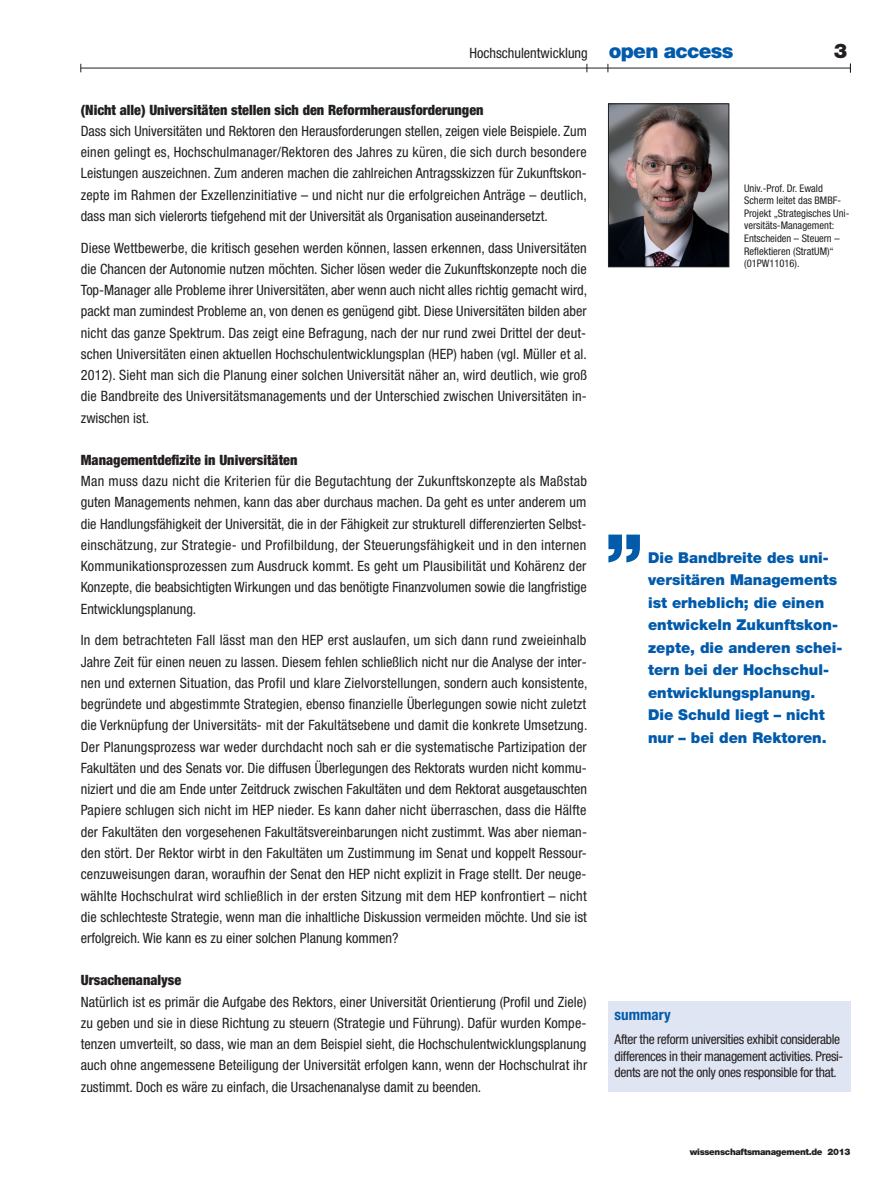
<style>
.page{position:relative;width:893px;height:1191px;background:#fff}
.page>*{position:absolute;margin:0;border:0;box-sizing:border-box;transform-origin:0 0}
.t1{font:900 73.5px "Helvetica Neue";color:#015aaa}
.t2{font:900 20.25px "Helvetica Neue";color:#231f20}
.t3{font:900 15px/22.5px "Helvetica Neue";color:#015aaa}
.t4{font:700 condensed 15px "Helvetica Neue";color:#015aaa}
.t5{font:condensed 14.25px/21.3px "Helvetica Neue";color:#231f20;text-align:justify}
.t6{font:900 condensed 14.25px "Helvetica Neue";color:#231f20}
.t7{font:condensed 13.5px/16.2px "Helvetica Neue";letter-spacing:-.025em;color:#231f20}
.t8{font:condensed 10.5px/12.6px "Helvetica Neue";color:#231f20}
.t9{font:900 9px "Helvetica Neue";letter-spacing:-.035em;color:#231f20}
.s1{font-weight:900;font-stretch:normal;font-size:20.25px;color:#015aaa}
</style>
<div class="page">
<hr style="left:81px;top:68px;width:769px;height:1px;background:#231f20">
<img style="left:610px;top:105px;width:117px;height:160px">
<div style="left:608px;top:103px;width:121px;height:164px;border:1px solid #231f20"></div>
<div style="left:608px;top:1001px;width:242px;height:91px;background:#e0e5f3"></div>
<p class="t5" style="left:469px;top:42px;width:266px">Hochschulentwicklung <span class="s1">open access</span></p>
<h2 class="t2" style="left:834px;top:39px;width:15px">3</h2>
<p class="t6" style="left:81px;top:101px;width:404px">(Nicht alle) Universitäten stellen sich den Reformherausforderungen</p>
<p class="t5" style="left:81px;top:120px;width:508px">Dass sich Universitäten und Rektoren den Herausforderungen stellen, zeigen viele Beispiele. Zum einen gelingt es, Hochschulmanager/Rektoren des Jahres zu küren, die sich durch besondere Leistungen auszeichnen. Zum anderen machen die zahlreichen Antragsskizzen für Zukunftskon&shy;zepte im Rahmen der Exzellenzinitiative – und nicht nur die erfolgreichen Anträge – deutlich, dass man sich vielerorts tiefgehend mit der Universität als Organisation auseinandersetzt.</p>
<p class="t5" style="left:81px;top:237px;width:508px">Diese Wettbewerbe, die kritisch gesehen werden können, lassen erkennen, dass Universitäten die Chancen der Autonomie nutzen möchten. Sicher lösen weder die Zukunftskonzepte noch die Top-Manager alle Probleme ihrer Universitäten, aber wenn auch nicht alles richtig gemacht wird, packt man zumindest Probleme an, von denen es genügend gibt. Diese Universitäten bilden aber nicht das ganze Spektrum. Das zeigt eine Befragung, nach der nur rund zwei Drittel der deut&shy;schen Universitäten einen aktuellen Hochschulentwicklungsplan (HEP) haben (vgl. Müller et al.<br>2012). Sieht man sich die Planung einer solchen Universität näher an, wird deutlich, wie groß die Bandbreite des Universitätsmanagements und der Unterschied zwischen Universitäten in&shy;zwischen ist.</p>
<p class="t6" style="left:81px;top:451px;width:218px">Managementdefizite in Universitäten</p>
<p class="t5" style="left:81px;top:470px;width:508px">Man muss dazu nicht die Kriterien für die Begutachtung der Zukunftskonzepte als Maßstab guten Managements nehmen, kann das aber durchaus machen. Da geht es unter anderem um die Handlungsfähigkeit der Universität, die in der Fähigkeit zur strukturell differenzierten Selbst&shy;einschätzung, zur Strategie- und Profilbildung, der Steuerungsfähigkeit und in den internen Kommunikationsprozessen zum Ausdruck kommt. Es geht um Plausibilität und Kohärenz der Konzepte, die beabsichtigten Wirkungen und das benötigte Finanzvolumen sowie die langfristige Entwicklungsplanung.</p>
<p class="t5" style="left:81px;top:629px;width:508px">In dem betrachteten Fall lässt man den HEP erst auslaufen, um sich dann rund zweieinhalb Jahre Zeit für einen neuen zu lassen. Diesem fehlen schließlich nicht nur die Analyse der inter&shy;nen und externen Situation, das Profil und klare Zielvorstellungen, sondern auch konsistente, begründete und abgestimmte Strategien, ebenso finanzielle Überlegungen sowie nicht zuletzt die Verknüpfung der Universitäts- mit der Fakultätsebene und damit die konkrete Umsetzung.<br>Der Planungsprozess war weder durchdacht noch sah er die systematische Partizipation der Fakultäten und des Senats vor. Die diffusen Überlegungen des Rektorats wurden nicht kommu&shy;niziert und die am Ende unter Zeitdruck zwischen Fakultäten und dem Rektorat ausgetauschten Papiere schlugen sich nicht im HEP nieder. Es kann daher nicht überraschen, dass die Hälfte der Fakultäten den vorgesehenen Fakultätsvereinbarungen nicht zustimmt. Was aber nieman&shy;den stört. Der Rektor wirbt in den Fakultäten um Zustimmung im Senat und koppelt Ressour&shy;cenzuweisungen daran, woraufhin der Senat den HEP nicht explizit in Frage stellt. Der neuge&shy;wählte Hochschulrat wird schließlich in der ersten Sitzung mit dem HEP konfrontiert – nicht die schlechteste Strategie, wenn man die inhaltliche Diskussion vermeiden möchte. Und sie ist erfolgreich. Wie kann es zu einer solchen Planung kommen?</p>
<p class="t6" style="left:81px;top:971px;width:102px">Ursachenanalyse</p>
<p class="t5" style="left:81px;top:990px;width:508px">Natürlich ist es primär die Aufgabe des Rektors, einer Universität Orientierung (Profil und Ziele) zu geben und sie in diese Richtung zu steuern (Strategie und Führung). Dafür wurden Kompe&shy;tenzen umverteilt, so dass, wie man an dem Beispiel sieht, die Hochschulentwicklungsplanung auch ohne angemessene Beteiligung der Universität erfolgen kann, wenn der Hochschulrat ihr zustimmt. Doch es wäre zu einfach, die Ursachenanalyse damit zu beenden.</p>
<p class="t8" style="left:744px;top:181px;width:107px">Univ.-Prof. Dr. Ewald<br>Scherm leitet das BMBF-<br>Projekt „Strategisches Uni&shy;versitäts-Management:<br>Entscheiden – Steuern –<br>Reflektieren (StratUM)“ (01PW11016).</p>
<h1 class="t1" style="left:605px;top:517px;width:40px">”</h1>
<p class="t3" style="left:648px;top:546px;width:196px">Die Bandbreite des uni&shy;versitären Managements ist erheblich; die einen entwickeln Zukunftskon&shy;zepte, die anderen schei&shy;tern bei der Hochschul&shy;entwicklungsplanung.<br>Die Schuld liegt – nicht nur – bei den Rektoren.</p>
<p class="t4" style="left:615px;top:1005px;width:58px">summary</p>
<p class="t7" style="left:615px;top:1031px;width:230px">After the reform universities exhibit considerable differences in their management activities. Presi&shy;dents are not the only ones responsible for that.</p>
<p class="t9" style="left:690px;top:1146px;width:162px">wissenschaftsmanagement.de 2013</p>
</div>
